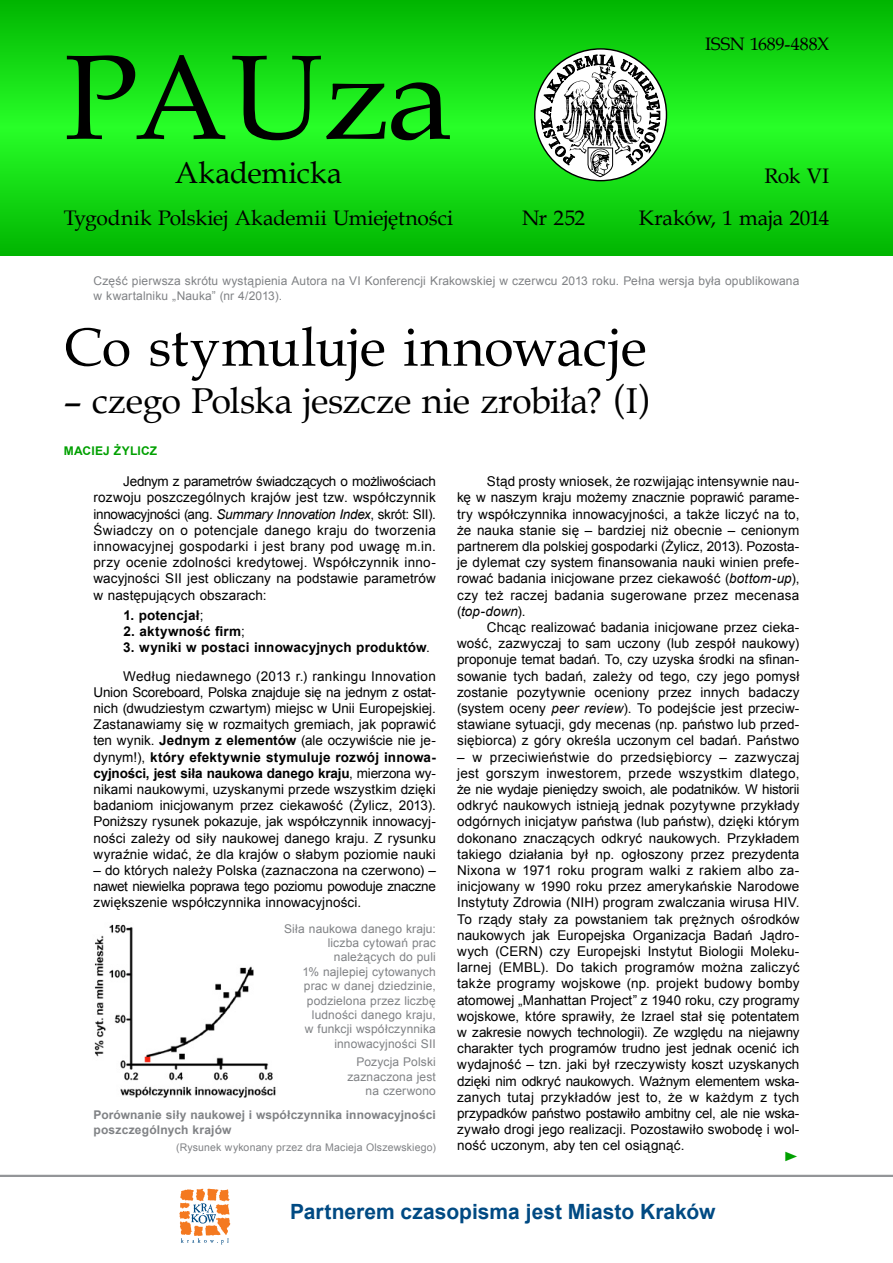
<style>
.page{position:relative;width:893px;height:1263px;background:#fff}
.page>*{position:absolute;margin:0;border:0;box-sizing:border-box;transform-origin:0 0}
.t1{font:120px "Book Antiqua";letter-spacing:-.01em;color:#000}
.t2{font:54px "Book Antiqua";letter-spacing:-.005em;color:#000}
.t3{font:36px "Book Antiqua";letter-spacing:-.015em;color:#000}
.t4{font:30px "Book Antiqua";color:#000}
.t5{font:21px/41.4px "Book Antiqua";letter-spacing:-.01em;color:#000;text-align:right}
.t6{font:700 21px "Arial";color:#004a83}
.t7{font:18px "Book Antiqua";letter-spacing:-.005em;color:#000}
.t8{font:13.5px/16.2px "Arial";letter-spacing:.01em;color:#000;text-align:justify}
.t9{font:700 13.5px "Arial";letter-spacing:.015em;color:#000}
.t10{font:13.5px "Times New Roman";color:#00a000;scale:1.22 1}
.t11{font:12px/14.4px "Arial";letter-spacing:.01em;color:#808285;text-align:right}
.t12{font:700 12px/14.4px "Arial";letter-spacing:.005em;color:#808285}
.t13{font:700 12px "Arial";letter-spacing:.02em;color:#00a000}
.t14{font:10.5px "Arial";letter-spacing:.015em;color:#808285}
.s1{font-style:italic}
.s2{font-weight:400}
.s3{font-weight:700}
</style>
<div class="page">
<svg style="left:0;top:0;width:893px;height:255px;background:#13d813"></svg>
<svg style="left:535px;top:49px;width:131px;height:132px"></svg>
<svg style="left:540px;top:46px;width:120px;height:131px"></svg>
<hr style="left:0;top:1175px;width:893px;height:2px;background:#939598">
<svg style="left:179px;top:1189px;width:51px;height:55px"></svg>
<img style="left:94px;top:924px;width:182px;height:174px">
<h1 class="t1" style="left:64px;top:14px;width:390px">PAUza</h1>
<h3 class="t4" style="left:175px;top:152px;width:169px">Akademicka</h3>
<h3 class="t5" style="left:64px;top:197px;width:391px">Tygodnik Polskiej Akademii Umiejętności</h3>
<h3 class="t5" style="left:522px;top:197px;width:64px">Nr 252</h3>
<h3 class="t7" style="left:705px;top:32px;width:126px">ISSN 1689-488X</h3>
<h3 class="t5" style="left:639px;top:155px;width:192px">Rok VI<br>Kraków, 1 maja 2014</h3>
<p class="t11" style="left:94px;top:274px;width:707px;text-align:left">Część pierwsza skrótu wystąpienia Autora na VI Konferencji Krakowskiej w czerwcu 2013 roku. Pełna wersja była opublikowana w kwartalniku „Nauka” (nr 4/2013).</p>
<h2 class="t2" style="left:64px;top:310px;width:584px">Co stymuluje innowacje</h2>
<h3 class="t3" style="left:64px;top:376px;width:589px">– czego Polska jeszcze nie zrobiła? (I)</h3>
<p class="t13" style="left:64px;top:443px;width:95px">MACIEJ ŻYLICZ</p>
<p class="t8" style="left:94px;top:473px;width:344px;text-indent:30px">Jednym z parametrów świadczących o możliwościach rozwoju poszczególnych krajów jest tzw. współczynnik innowacyjności (ang. <span class="s1">Summary Innovation Index</span>, skrót: SII).<br>Świadczy on o potencjale danego kraju do tworzenia innowacyjnej gospodarki i jest brany pod uwagę m.in. przy ocenie zdolności kredytowej. Współczynnik inno&shy;wacyjności SII jest obliczany na podstawie parametrów w następujących obszarach:</p>
<p class="t9" style="left:123px;top:606px;width:82px">1. potencjał<span class="s2">;</span></p>
<p class="t9" style="left:123px;top:622px;width:123px">2. aktywność firm<span class="s2">;</span></p>
<p class="t8" style="left:123px;top:634px;width:314px;line-height:28.2px"><span class="s3">3. wyniki w postaci innowacyjnych produktów</span>.<br>Według niedawnego (2013 r.) rankingu Innovation</p>
<p class="t8" style="left:94px;top:684px;width:344px">Union Scoreboard, Polska znajduje się na jednym z ostat&shy;nich (dwudziestym czwartym) miejsc w Unii Europejskiej.<br>Zastanawiamy się w rozmaitych gremiach, jak poprawić ten wynik. <span class="s3">Jednym z elementów</span> (ale oczywiście nie je&shy;dynym!), <span class="s3">który efektywnie stymuluje rozwój innowa&shy;cyjności, jest siła naukowa danego kraju</span>, mierzona wy&shy;nikami naukowymi, uzyskanymi przede wszystkim dzięki badaniom inicjowanym przez ciekawość (Żylicz, 2013).<br>Poniższy rysunek pokazuje, jak współczynnik innowacyj&shy;ności zależy od siły naukowej danego kraju. Z rysunku wyraźnie widać, że dla krajów o słabym poziomie nauki</p>
<p class="t8" style="left:94px;top:862px;width:344px">– do których należy Polska (zaznaczona na czerwono) – nawet niewielka poprawa tego poziomu powoduje znaczne zwiększenie współczynnika innowacyjności.</p>
<p class="t11" style="left:284px;top:921px;width:153px">Siła naukowa danego kraju: liczba cytowań prac należących do puli<br>1% najlepiej cytowanych prac w danej dziedzinie, podzielona przez liczbę ludności danego kraju,<br>w funkcji współczynnika innowacyjności SII</p>
<p class="t11" style="left:347px;top:1055px;width:90px">Pozycja Polski zaznaczona jest na czerwono</p>
<p class="t12" style="left:94px;top:1108px;width:344px">Porównanie siły naukowej i współczynnika innowacyjności poszczególnych krajów</p>
<p class="t14" style="left:176px;top:1140px;width:261px">(Rysunek wykonany przez dra Macieja Olszewskiego)</p>
<p class="t8" style="left:457px;top:473px;width:344px;text-indent:30px">Stąd prosty wniosek, że rozwijając intensywnie nau&shy;kę w naszym kraju możemy znacznie poprawić parame&shy;try współczynnika innowacyjności, a także liczyć na to, że nauka stanie się – bardziej niż obecnie – cenionym partnerem dla polskiej gospodarki (Żylicz, 2013). Pozosta&shy;je dylemat czy system finansowania nauki winien prefe&shy;rować badania inicjowane przez ciekawość (<span class="s1">bottom-up</span>), czy też raczej badania sugerowane przez mecenasa (<span class="s1">top-down</span>).</p>
<p class="t8" style="left:457px;top:619px;width:344px;text-indent:30px">Chcąc realizować badania inicjowane przez cieka&shy;wość, zazwyczaj to sam uczony (lub zespół naukowy) proponuje temat badań. To, czy uzyska środki na sfinan&shy;sowanie tych badań, zależy od tego, czy jego pomysł zostanie pozytywnie oceniony przez innych badaczy (system oceny <span class="s1">peer review</span>). To podejście jest przeciw&shy;stawiane sytuacji, gdy mecenas (np. państwo lub przed&shy;siębiorca) z góry określa uczonym cel badań. Państwo</p>
<p class="t8" style="left:457px;top:749px;width:344px">– w przeciwieństwie do przedsiębiorcy – zazwyczaj jest gorszym inwestorem, przede wszystkim dlatego, że nie wydaje pieniędzy swoich, ale podatników. W historii odkryć naukowych istnieją jednak pozytywne przykłady odgórnych inicjatyw państwa (lub państw), dzięki którym dokonano znaczących odkryć naukowych. Przykładem takiego działania był np. ogłoszony przez prezydenta Nixona w 1971 roku program walki z rakiem albo za&shy;inicjowany w 1990 roku przez amerykańskie Narodowe Instytuty Zdrowia (NIH) program zwalczania wirusa HIV.<br>To rządy stały za powstaniem tak prężnych ośrodków naukowych jak Europejska Organizacja Badań Jądro&shy;wych (CERN) czy Europejski Instytut Biologii Moleku&shy;larnej (EMBL). Do takich programów można zaliczyć także programy wojskowe (np. projekt budowy bomby atomowej „Manhattan Project” z 1940 roku, czy programy wojskowe, które sprawiły, że Izrael stał się potentatem w zakresie nowych technologii). Ze względu na niejawny charakter tych programów trudno jest jednak ocenić ich wydajność – tzn. jaki był rzeczywisty koszt uzyskanych dzięki nim odkryć naukowych. Ważnym elementem wska&shy;zanych tutaj przykładów jest to, że w każdym z tych przypadków państwo postawiło ambitny cel, ale nie wska&shy;zywało drogi jego realizacji. Pozostawiło swobodę i wol&shy;ność uczonym, aby ten cel osiągnąć.</p>
<p class="t10" style="left:783px;top:1147px;width:15px">►</p>
<h3 class="t6" style="left:290px;top:1197px;width:427px">Partnerem czasopisma jest Miasto Kraków</h3>
</div>
